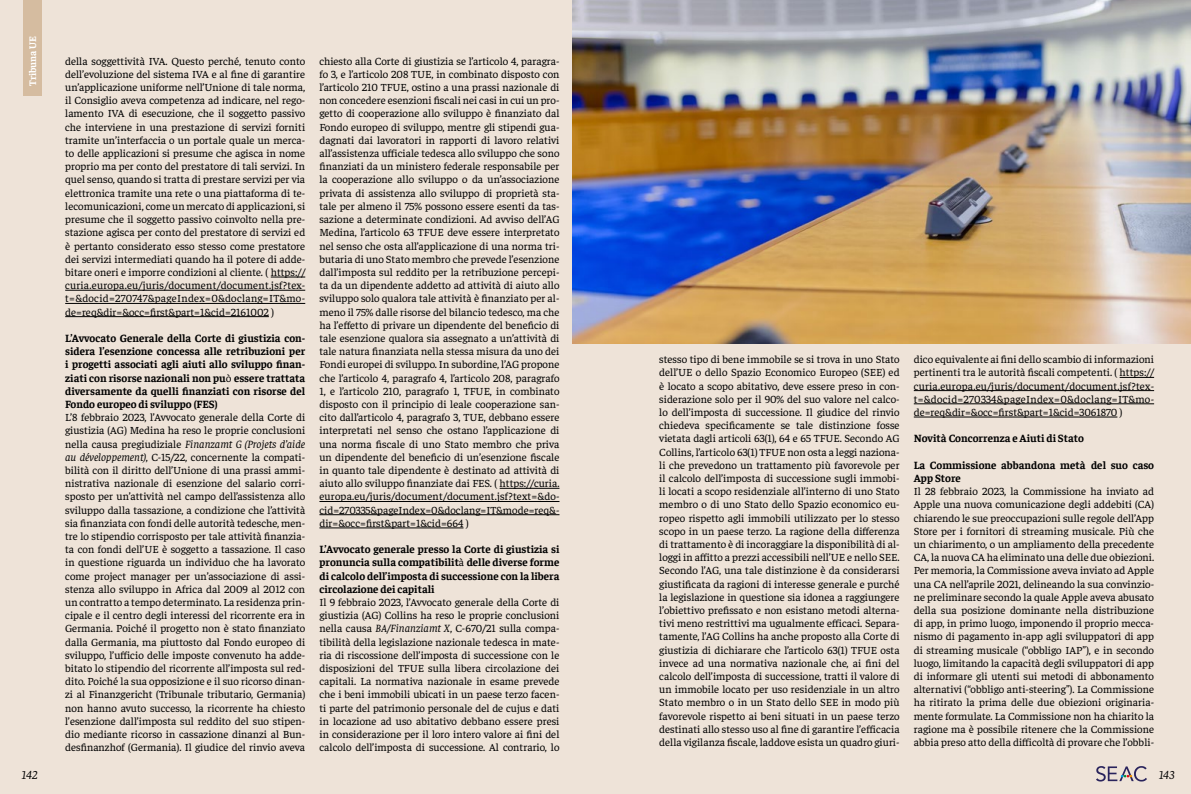
<style>
.page{position:relative;width:1191px;height:794px;background:#fff}
.page>*{position:absolute;margin:0;border:0;box-sizing:border-box;transform-origin:0 0}
.t1{font:italic 12px "Faustina";color:#000}
.t2{font:11px/13.2px "Faustina";color:#000;text-align:justify}
.t3{font:700 11px/13.2px "Faustina";color:#000;text-align:justify}
.t4{font:700 10px "Faustina";color:#fff}
.s1{font-weight:400}
.s2{font-style:italic}
</style>
<div class="page">
<div style="left:595px;top:0;width:596px;height:794px;background:#eee3d8"></div>
<svg style="left:1096px;top:766px;width:51px;height:15px"></svg>
<div style="left:0;top:0;width:595px;height:794px;background:#eee3d8"></div>
<div style="left:23px;top:0;width:18px;height:96px;background:#d5bca0"></div>
<hr style="left:271px;top:277px;width:34px;height:1px;background:#000">
<hr style="left:65px;top:290px;width:240px;height:1px;background:#000">
<hr style="left:65px;top:303px;width:240px;height:1px;background:#000">
<hr style="left:65px;top:316px;width:204px;height:1px;background:#000">
<hr style="left:499px;top:488px;width:60px;height:1px;background:#000">
<hr style="left:319px;top:501px;width:240px;height:1px;background:#000">
<hr style="left:319px;top:514px;width:240px;height:1px;background:#000">
<hr style="left:319px;top:527px;width:144px;height:1px;background:#000">
<hr style="left:1119px;top:377px;width:35px;height:1px;background:#000">
<hr style="left:913px;top:390px;width:241px;height:1px;background:#000">
<hr style="left:913px;top:403px;width:241px;height:1px;background:#000">
<hr style="left:913px;top:417px;width:204px;height:1px;background:#000">
<img style="left:573px;top:0;width:618px;height:343px">
<p class="t4" style="left:26px;top:85px;width:51px;rotate:-90deg">Tribuna UE</p>
<p class="t2" style="left:65px;top:53px;width:241px">della soggettività IVA. Questo perché, tenuto conto dell’evoluzione del sistema IVA e al fine di garantire un’applicazione uniforme nell’Unione di tale norma, il Consiglio aveva competenza ad indicare, nel rego&shy;lamento IVA di esecuzione, che il soggetto passivo che interviene in una prestazione di servizi forniti tramite un’interfaccia o un portale quale un merca&shy;to delle applicazioni si presume che agisca in nome proprio ma per conto del prestatore di tali servizi. In quel senso, quando si tratta di prestare servizi per via elettronica tramite una rete o una piattaforma di te&shy;lecomunicazioni, come un mercato di applicazioni, si presume che il soggetto passivo coinvolto nella pre&shy;stazione agisca per conto del prestatore di servizi ed è pertanto considerato esso stesso come prestatore dei servizi intermediati quando ha il potere di adde&shy;bitare oneri e imporre condizioni al cliente. ( https:// curia.europa.eu/juris/document/document.jsf?tex&shy;t=&amp;docid=270747&amp;pageIndex=0&amp;doclang=IT&amp;mo&shy;de=req&amp;dir=&amp;occ=first&amp;part=1&amp;cid=2161002 )</p>
<p class="t3" style="left:65px;top:331px;width:241px">L’Avvocato Generale della Corte di giustizia con&shy;sidera l’esenzione concessa alle retribuzioni per i progetti associati agli aiuti allo sviluppo finan&shy;ziati con risorse nazionali non pu<span class="s1">ò</span> essere trattata diversamente da quelli finanziati con risorse del Fondo europeo di sviluppo (FES)</p>
<p class="t2" style="left:65px;top:410px;width:241px">L’8 febbraio 2023, l’Avvocato generale della Corte di giustizia (AG) Medina ha reso le proprie conclusioni nella causa pregiudiziale <span class="s2">Finanzamt G (Projets d’aide au développement)</span>, C-15/22, concernente la compati&shy;bilità con il diritto dell’Unione di una prassi ammi&shy;nistrativa nazionale di esenzione del salario corri&shy;sposto per un’attività nel campo dell’assistenza allo sviluppo dalla tassazione, a condizione che l’attività sia finanziata con fondi delle autorità tedesche, men&shy;tre lo stipendio corrisposto per tale attività finanzia&shy;ta con fondi dell’UE è soggetto a tassazione. Il caso in questione riguarda un individuo che ha lavorato come project manager per un’associazione di assi&shy;stenza allo sviluppo in Africa dal 2009 al 2012 con un contratto a tempo determinato. La residenza prin&shy;cipale e il centro degli interessi del ricorrente era in Germania. Poiché il progetto non è stato finanziato dalla Germania, ma piuttosto dal Fondo europeo di sviluppo, l’ufficio delle imposte convenuto ha adde&shy;bitato lo stipendio del ricorrente all’imposta sul red&shy;dito. Poiché la sua opposizione e il suo ricorso dinan&shy;zi al Finanzgericht (Tribunale tributario, Germania) non hanno avuto successo, la ricorrente ha chiesto l’esenzione dall’imposta sul reddito del suo stipen&shy;dio mediante ricorso in cassazione dinanzi al Bun&shy;desfinanzhof (Germania). Il giudice del rinvio aveva</p>
<p class="t2" style="left:319px;top:53px;width:242px">chiesto alla Corte di giustizia se l’articolo 4, paragra&shy;fo 3, e l’articolo 208 TUE, in combinato disposto con l’articolo 210 TFUE, ostino a una prassi nazionale di non concedere esenzioni fiscali nei casi in cui un pro&shy;getto di cooperazione allo sviluppo è finanziato dal Fondo europeo di sviluppo, mentre gli stipendi gua&shy;dagnati dai lavoratori in rapporti di lavoro relativi all’assistenza ufficiale tedesca allo sviluppo che sono finanziati da un ministero federale responsabile per la cooperazione allo sviluppo o da un’associazione privata di assistenza allo sviluppo di proprietà sta&shy;tale per almeno il 75% possono essere esenti da tas&shy;sazione a determinate condizioni. Ad avviso dell’AG Medina, l’articolo 63 TFUE deve essere interpretato nel senso che osta all’applicazione di una norma tri&shy;butaria di uno Stato membro che prevede l’esenzione dall’imposta sul reddito per la retribuzione percepi&shy;ta da un dipendente addetto ad attività di aiuto allo sviluppo solo qualora tale attività è finanziato per al&shy;meno il 75% dalle risorse del bilancio tedesco, ma che ha l’effetto di privare un dipendente del beneficio di tale esenzione qualora sia assegnato a un’attività di tale natura finanziata nella stessa misura da uno dei Fondi europei di sviluppo. In subordine, l’AG propone che l’articolo 4, paragrafo 4, l’articolo 208, paragrafo 1, e l’articolo 210, paragrafo 1, TFUE, in combinato disposto con il principio di leale cooperazione san&shy;cito dall’articolo 4, paragrafo 3, TUE, debbano essere interpretati nel senso che ostano l’applicazione di una norma fiscale di uno Stato membro che priva un dipendente del beneficio di un’esenzione fiscale in quanto tale dipendente è destinato ad attività di aiuto allo sviluppo finanziate dai FES. ( https://curia. europa.eu/juris/document/document.jsf?text=&amp;do&shy;cid=270335&amp;pageIndex=0&amp;doclang=IT&amp;mode=req&amp;- dir=&amp;occ=first&amp;part=1&amp;cid=664 )</p>
<p class="t3" style="left:319px;top:542px;width:241px">L’Avvocato generale presso la Corte di giustizia si pronuncia sulla compatibilit<span class="s1">à</span> delle diverse forme di calcolo dell’imposta di successione con la libera circolazione dei capitali</p>
<p class="t2" style="left:319px;top:595px;width:241px">Il 9 febbraio 2023, l’Avvocato generale della Corte di giustizia (AG) Collins ha reso le proprie conclusioni nella causa <span class="s2">BA/Finanziamt X</span>, C-670/21 sulla compa&shy;tibilità della legislazione nazionale tedesca in mate&shy;ria di riscossione dell’imposta di successione con le disposizioni del TFUE sulla libera circolazione dei capitali. La normativa nazionale in esame prevede che i beni immobili ubicati in un paese terzo facen&shy;ti parte del patrimonio personale del de cujus e dati in locazione ad uso abitativo debbano essere presi in considerazione per il loro intero valore ai fini del calcolo dell’imposta di successione. Al contrario, lo</p>
<p class="t2" style="left:659px;top:352px;width:242px">stesso tipo di bene immobile se si trova in uno Stato dell’UE o dello Spazio Economico Europeo (SEE) ed è locato a scopo abitativo, deve essere preso in con&shy;siderazione solo per il 90% del suo valore nel calco&shy;lo dell’imposta di successione. Il giudice del rinvio chiedeva specificamente se tale distinzione fosse vietata dagli articoli 63(1), 64 e 65 TFUE. Secondo AG Collins, l’articolo 63(1) TFUE non osta a leggi naziona&shy;li che prevedono un trattamento più favorevole per il calcolo dell’imposta di successione sugli immobi&shy;li locati a scopo residenziale all’interno di uno Stato membro o di uno Stato dello Spazio economico eu&shy;ropeo rispetto agli immobili utilizzato per lo stesso scopo in un paese terzo. La ragione della differenza di trattamento è di incoraggiare la disponibilità di al&shy;loggi in affitto a prezzi accessibili nell’UE e nello SEE.<br>Secondo l’AG, una tale distinzione è da considerarsi giustificata da ragioni di interesse generale e purché la legislazione in questione sia idonea a raggiungere l’obiettivo prefissato e non esistano metodi alterna&shy;tivi meno restrittivi ma ugualmente efficaci. Separa&shy;tamente, l’AG Collins ha anche proposto alla Corte di giustizia di dichiarare che l’articolo 63(1) TFUE osta invece ad una normativa nazionale che, ai fini del calcolo dell’imposta di successione, tratti il valore di un immobile locato per uso residenziale in un altro Stato membro o in un Stato dello SEE in modo più favorevole rispetto ai beni situati in un paese terzo destinati allo stesso uso al fine di garantire l’efficacia della vigilanza fiscale, laddove esista un quadro giuri-</p>
<p class="t2" style="left:913px;top:352px;width:242px">dico equivalente ai fini dello scambio di informazioni pertinenti tra le autorità fiscali competenti. ( https:// curia.europa.eu/juris/document/document.jsf?tex&shy;t=&amp;docid=270334&amp;pageIndex=0&amp;doclang=IT&amp;mo&shy;de=req&amp;dir=&amp;occ=first&amp;part=1&amp;cid=3061870 )</p>
<p class="t3" style="left:913px;top:431px;width:172px">Novità Concorrenza e Aiuti di Stato</p>
<p class="t3" style="left:913px;top:457px;width:242px">La Commissione abbandona metà del suo caso<br>App Store</p>
<p class="t2" style="left:913px;top:484px;width:242px">Il 28 febbraio 2023, la Commissione ha inviato ad Apple una nuova comunicazione degli addebiti (CA) chiarendo le sue preoccupazioni sulle regole dell’App Store per i fornitori di streaming musicale. Più che un chiarimento, o un ampliamento della precedente CA, la nuova CA ha eliminato una delle due obiezioni.<br>Per memoria, la Commissione aveva inviato ad Apple una CA nell’aprile 2021, delineando la sua convinzio&shy;ne preliminare secondo la quale Apple aveva abusato della sua posizione dominante nella distribuzione di app, in primo luogo, imponendo il proprio mecca&shy;nismo di pagamento in-app agli sviluppatori di app di streaming musicale (“obbligo IAP”), e in secondo luogo, limitando la capacità degli sviluppatori di app di informare gli utenti sui metodi di abbonamento alternativi (“obbligo anti-steering”). La Commissione ha ritirato la prima delle due obiezioni originaria&shy;mente formulate. La Commissione non ha chiarito la ragione ma è possibile ritenere che la Commissione abbia preso atto della difficoltà di provare che l’obbli-</p>
<p class="t1" style="left:22px;top:766px;width:17px">142</p>
<p class="t1" style="left:1159px;top:766px;width:17px">143</p>
</div>
